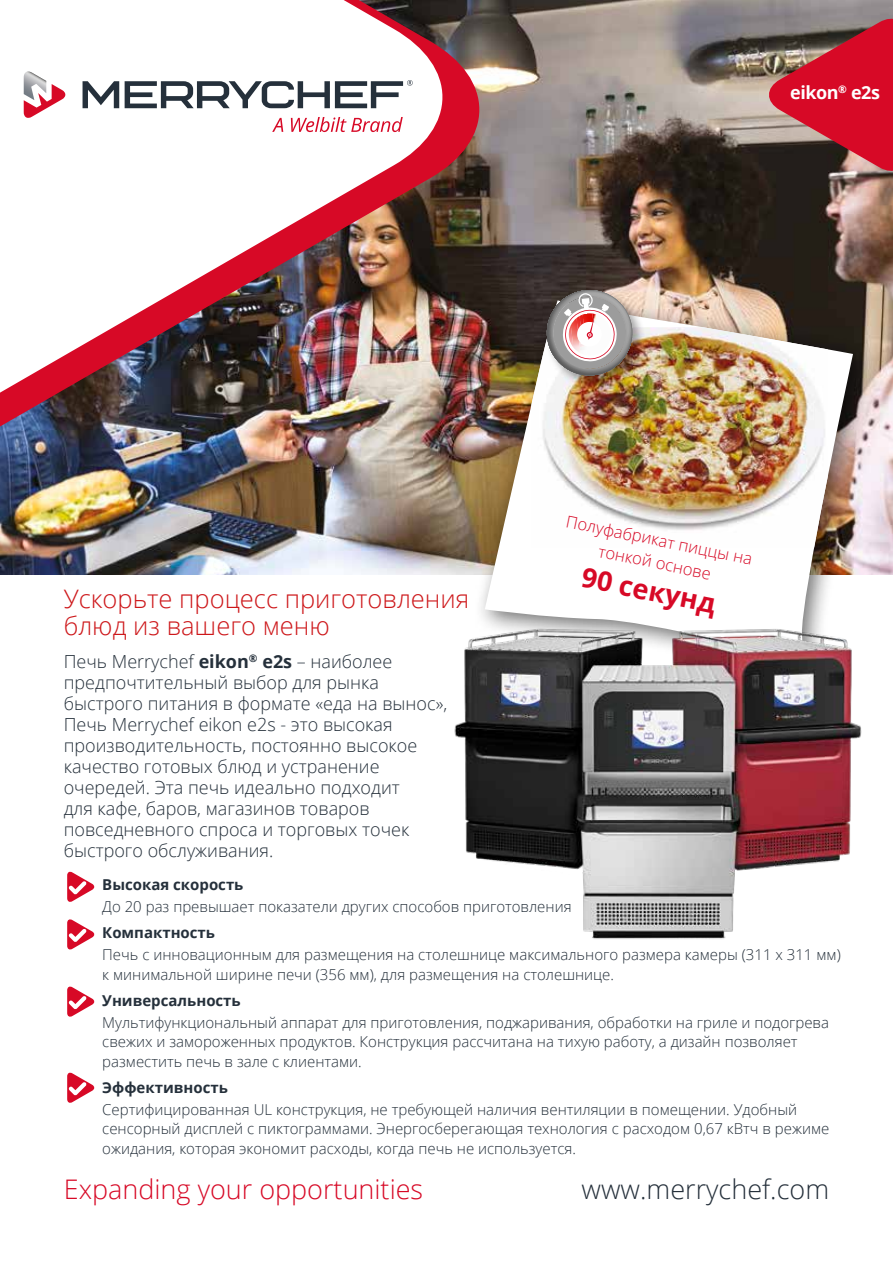
<style>
.page{position:relative;width:893px;height:1263px;background:#fff}
.page>*{position:absolute;margin:0;border:0;box-sizing:border-box;transform-origin:0 0}
.t1{font:700 27.15px "Open Sans";color:#d70926}
.t2{font:300 27px "Open Sans";color:#d70926}
.t3{font:300 27px "Open Sans";color:#25303b}
.t4{font:300 25.5px/27px "Open Sans";color:#cd171a}
.t5{font:300 18px/21px "Open Sans";color:#25303b}
.t6{font:700 18px "Open Sans";letter-spacing:-.025em;color:#fff}
.t7{font:300 16.5px/22.5px "Open Sans";color:#d70926;text-align:center}
.t8{font:300 15px/19.5px "Open Sans";color:#25303b}
.t9{font:700 15px "Open Sans";color:#25303b}
.s1{font-weight:700}
</style>
<div class="page">
<img style="left:0;top:0;width:893px;height:574px">
<img style="left:0;top:0;width:496px;height:435px">
<svg style="left:24px;top:71px;width:42px;height:48px"></svg>
<svg style="left:83px;top:81px;width:36px;height:27px"></svg>
<svg style="left:125px;top:80px;width:288px;height:28px"></svg>
<svg style="left:272px;top:118px;width:11px;height:14px"></svg>
<svg style="left:291px;top:117px;width:112px;height:15px"></svg>
<svg style="left:765px;top:14px;width:128px;height:162px;background:#a83642"></svg>
<svg style="left:67px;top:871px;width:28px;height:31px"></svg>
<svg style="left:67px;top:919px;width:28px;height:31px"></svg>
<svg style="left:67px;top:986px;width:28px;height:31px"></svg>
<svg style="left:67px;top:1072px;width:28px;height:31px"></svg>
<div style="left:474px;top:289px;width:402px;height:394px;background:#000;opacity:.55"></div>
<img style="left:485px;top:300px;width:368px;height:301px">
<img style="left:531px;top:327px;width:297px;height:220px">
<div style="left:544px;top:288px;width:103px;height:102px;background:#000;opacity:.36"></div>
<img style="left:546px;top:290px;width:87px;height:87px">
<img style="left:454px;top:601px;width:422px;height:338px">
<p class="t6" style="left:790px;top:80px;width:91px">eikon<sup>®</sup> e2s</p>
<h3 class="t4" style="left:64px;top:585px;width:407px">Ускорьте процесс приготовления блюд из вашего меню</h3>
<p class="t5" style="left:64px;top:650px;width:385px">Печь Merrychef <span class="s1">eikon</span><sup>®</sup> <span class="s1">e2s</span> – наиболее предпочтительный выбор для рынка быстрого питания в формате «еда на вынос», Печь Merrychef eikon e2s - это высокая производительность, постоянно высокое качество готовых блюд и устранение очередей. Эта печь идеально подходит<br>для кафе, баров, магазинов товаров повседневного спроса и торговых точек быстрого обслуживания.</p>
<p class="t7" style="left:568px;top:510px;width:191px;rotate:11deg">Полуфабрикат пиццы на тонкой основе</p>
<h1 class="t1" style="left:586px;top:557px;width:138px;rotate:12deg">90 секунд</h1>
<p class="t9" style="left:102px;top:874px;width:143px">Высокая скорость</p>
<p class="t8" style="left:102px;top:896px;width:471px">До 20 раз превышает показатели других способов приготовления</p>
<p class="t9" style="left:102px;top:922px;width:114px">Компактность</p>
<p class="t8" style="left:102px;top:944px;width:740px">Печь с инновационным для размещения на столешнице максимального размера камеры (311 x 311 мм) к минимальной ширине печи (356 мм), для размещения на столешнице.</p>
<p class="t9" style="left:102px;top:990px;width:140px">Универсальность</p>
<p class="t8" style="left:102px;top:1012px;width:728px">Мультифункциональный аппарат для приготовления, поджаривания, обработки на гриле и подогрева свежих и замороженных продуктов. Конструкция рассчитана на тихую работу, а дизайн позволяет разместить печь в зале с клиентами.</p>
<p class="t9" style="left:102px;top:1077px;width:127px">Эффективность</p>
<p class="t8" style="left:102px;top:1099px;width:729px">Сертифицированная UL конструкция, не требующей наличия вентиляции в помещении. Удобный сенсорный дисплей с пиктограммами. Энергосберегающая технология с расходом 0,67 кВтч в режиме ожидания, которая экономит расходы, когда печь не используется.</p>
<h2 class="t2" style="left:64px;top:1171px;width:361px">Expanding your opportunities</h2>
<h2 class="t3" style="left:582px;top:1171px;width:249px">www.merrychef.com</h2>
</div>
